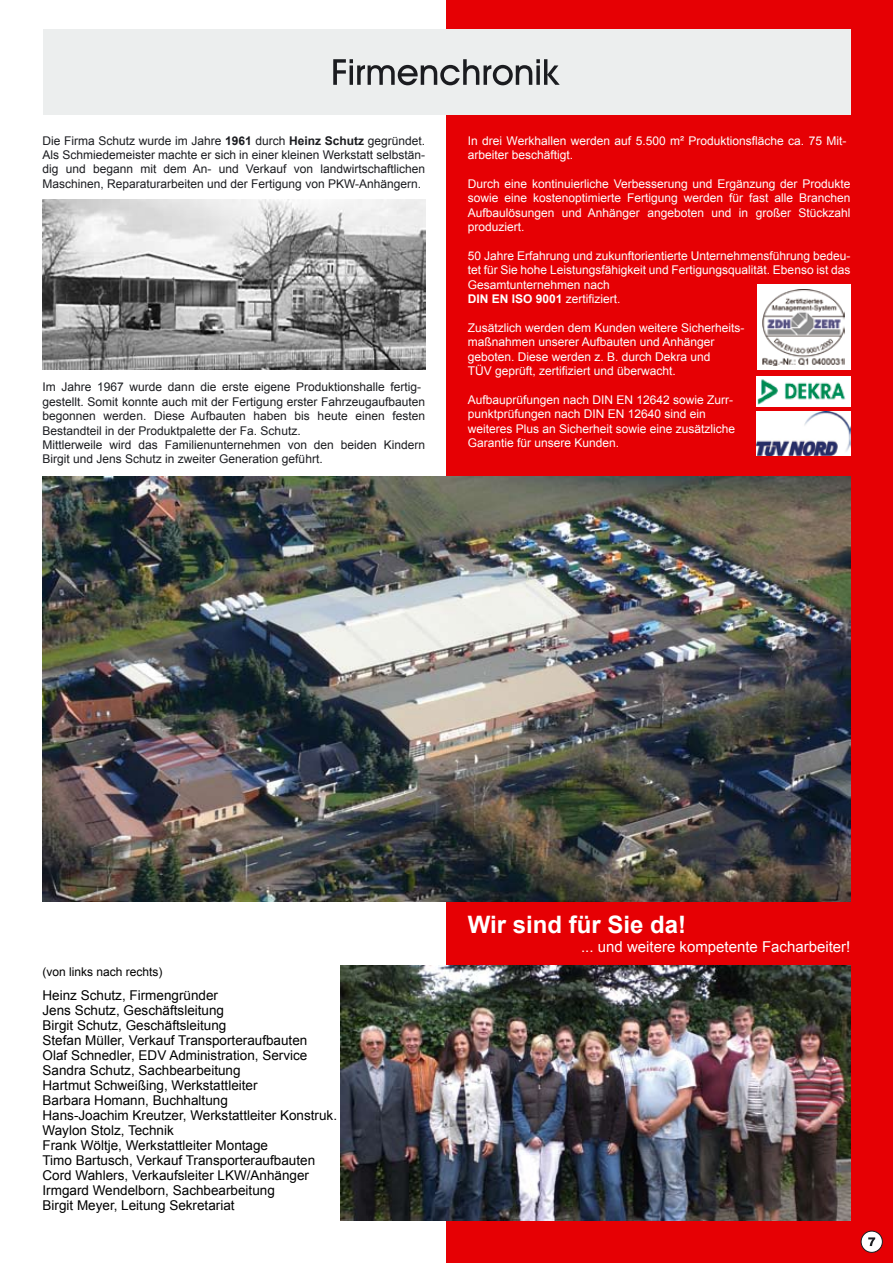
<style>
.page{position:relative;width:893px;height:1263px;background:#fff}
.page>*{position:absolute;margin:0;border:0;box-sizing:border-box;transform-origin:0 0}
.t1{font:700 24px "Arial";color:#fff}
.t2{font:15px "Arial";color:#fff}
.t3{font:13.5px/15px "Arial";color:#000}
.t4{font:12px/14.4px "Arial";color:#fff}
.t5{font:12px/14.4px "Arial";color:#1b1c20;text-align:justify}
.t6{font:12px "Arial";color:#000}
.s1{font-weight:700}
</style>
<div class="page">
<div style="left:446px;top:0;width:447px;height:1263px;background:#e60004"></div>
<div style="left:43px;top:30px;width:807px;height:85px;background:#eceeee"></div>
<svg style="left:333px;top:59px;width:227px;height:26px"></svg>
<img style="left:43px;top:476px;width:807px;height:425px">
<img style="left:340px;top:965px;width:510px;height:255px">
<img style="left:43px;top:200px;width:382px;height:170px">
<div style="left:757px;top:285px;width:93px;height:85px;background:#fff"></div>
<img style="left:763px;top:289px;width:82px;height:77px">
<img style="left:757px;top:376px;width:93px;height:30px">
<img style="left:757px;top:411px;width:93px;height:44px">
<div style="left:861px;top:1231px;width:21px;height:21px;background:#fff;border-radius:50%"></div>
<div style="left:861px;top:1231px;width:22px;height:22px;border:1px solid #1b1c20;border-radius:50%"></div>
<svg style="left:868px;top:1237px;width:7px;height:9px"></svg>
<p class="t5" style="left:43px;top:133px;width:384px">Die Firma Schutz wurde im Jahre <span class="s1">1961</span> durch <span class="s1">Heinz Schutz</span> gegründet.<br>Als Schmiedemeister machte er sich in einer kleinen Werkstatt selbstän&shy;dig und begann mit dem An- und Verkauf von landwirtschaftlichen Maschinen, Reparaturarbeiten und der Fertigung von PKW-Anhängern.</p>
<p class="t4" style="left:468px;top:133px;width:380px">In drei Werkhallen werden auf 5.500 m² Produktionsfläche ca. 75 Mit&shy;arbeiter beschäftigt.</p>
<p class="t4" style="left:468px;top:177px;width:384px;text-align:justify">Durch eine kontinuierliche Verbesserung und Ergänzung der Produkte sowie eine kostenoptimierte Fertigung werden für fast alle Branchen Aufbaulösungen und Anhänger angeboten und in großer Stückzahl produziert.</p>
<p class="t4" style="left:468px;top:249px;width:384px">50 Jahre Erfahrung und zukunftorientierte Unternehmensführung bedeu&shy;tet für Sie hohe Leistungsfähigkeit und Fertigungsqualität. Ebenso ist das Gesamtunternehmen nach<br><span class="s1">DIN EN ISO 9001</span> zertifiziert.</p>
<p class="t4" style="left:468px;top:321px;width:278px">Zusätzlich werden dem Kunden weitere Sicherheits&shy;maßnahmen unserer Aufbauten und Anhänger geboten. Diese werden z. B. durch Dekra und<br>TÜV geprüft, zertifiziert und überwacht.</p>
<p class="t4" style="left:468px;top:393px;width:269px">Aufbauprüfungen nach DIN EN 12642 sowie Zurr&shy;punktprüfungen nach DIN EN 12640 sind ein weiteres Plus an Sicherheit sowie eine zusätzliche Garantie für unsere Kunden.</p>
<p class="t5" style="left:43px;top:380px;width:384px;text-align:left">Im Jahre 1967 wurde dann die erste eigene Produktionshalle fertig&shy;gestellt. Somit konnte auch mit der Fertigung erster Fahrzeugaufbauten begonnen werden. Diese Aufbauten haben bis heute einen festen Bestandteil in der Produktpalette der Fa. Schutz.<br>Mittlerweile wird das Familienunternehmen von den beiden Kindern Birgit und Jens Schutz in zweiter Generation geführt.</p>
<h1 class="t1" style="left:468px;top:908px;width:220px">Wir sind für Sie da!</h1>
<p class="t6" style="left:43px;top:963px;width:122px">(von links nach rechts)</p>
<p class="t3" style="left:43px;top:987px;width:296px">Heinz Schutz, Firmengründer<br>Jens Schutz, Geschäftsleitung<br>Birgit Schutz, Geschäftsleitung<br>Stefan Müller, Verkauf Transporteraufbauten<br>Olaf Schnedler, EDV Administration, Service Sandra Schutz, Sachbearbeitung<br>Hartmut Schweißing, Werkstattleiter<br>Barbara Homann, Buchhaltung<br>Hans-Joachim Kreutzer, Werkstattleiter Konstruk.<br>Waylon Stolz, Technik<br>Frank Wöltje, Werkstattleiter Montage<br>Timo Bartusch, Verkauf Transporteraufbauten Cord Wahlers, Verkaufsleiter LKW/Anhänger Irmgard Wendelborn, Sachbearbeitung<br>Birgit Meyer, Leitung Sekretariat</p>
<p class="t2" style="left:581px;top:937px;width:271px">... und weitere kompetente Facharbeiter!</p>
</div>
